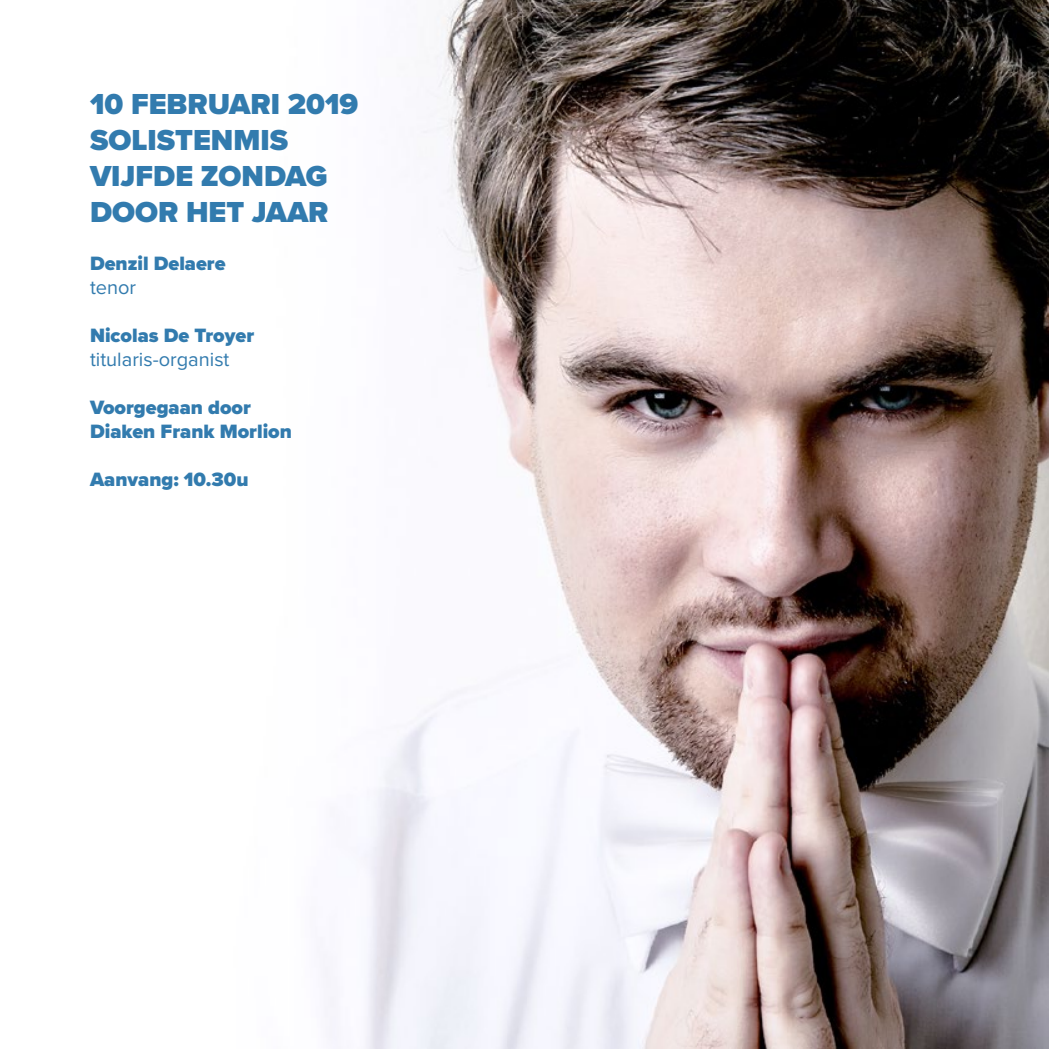
<style>
.page{position:relative;width:1049px;height:1049px;background:#fff}
.page>*{position:absolute;margin:0;border:0;box-sizing:border-box;transform-origin:0 0}
.t1{font:900 30px/36px "Proxima Nova";color:#327bae}
.t2{font:900 20px/24px "Proxima Nova";color:#327bae}
.t3{font:20px "Proxima Nova";color:#327bae}
</style>
<div class="page">
<img style="left:323px;top:0;width:726px;height:1049px">
<h1 class="t1" style="left:90px;top:85px;width:270px">10 FEBRUARI 2019<br>SOLISTENMIS<br>VIJFDE ZONDAG<br>DOOR HET JAAR</h1>
<p class="t2" style="left:90px;top:251px;width:137px">Denzil Delaere</p>
<p class="t3" style="left:90px;top:272px;width:48px">tenor</p>
<p class="t2" style="left:90px;top:323px;width:166px">Nicolas De Troyer</p>
<p class="t3" style="left:90px;top:344px;width:141px">titularis-organist</p>
<p class="t2" style="left:90px;top:395px;width:203px">Voorgegaan door<br>Diaken Frank Morlion</p>
<p class="t2" style="left:90px;top:467px;width:160px">Aanvang: 10.30u</p>
</div>
